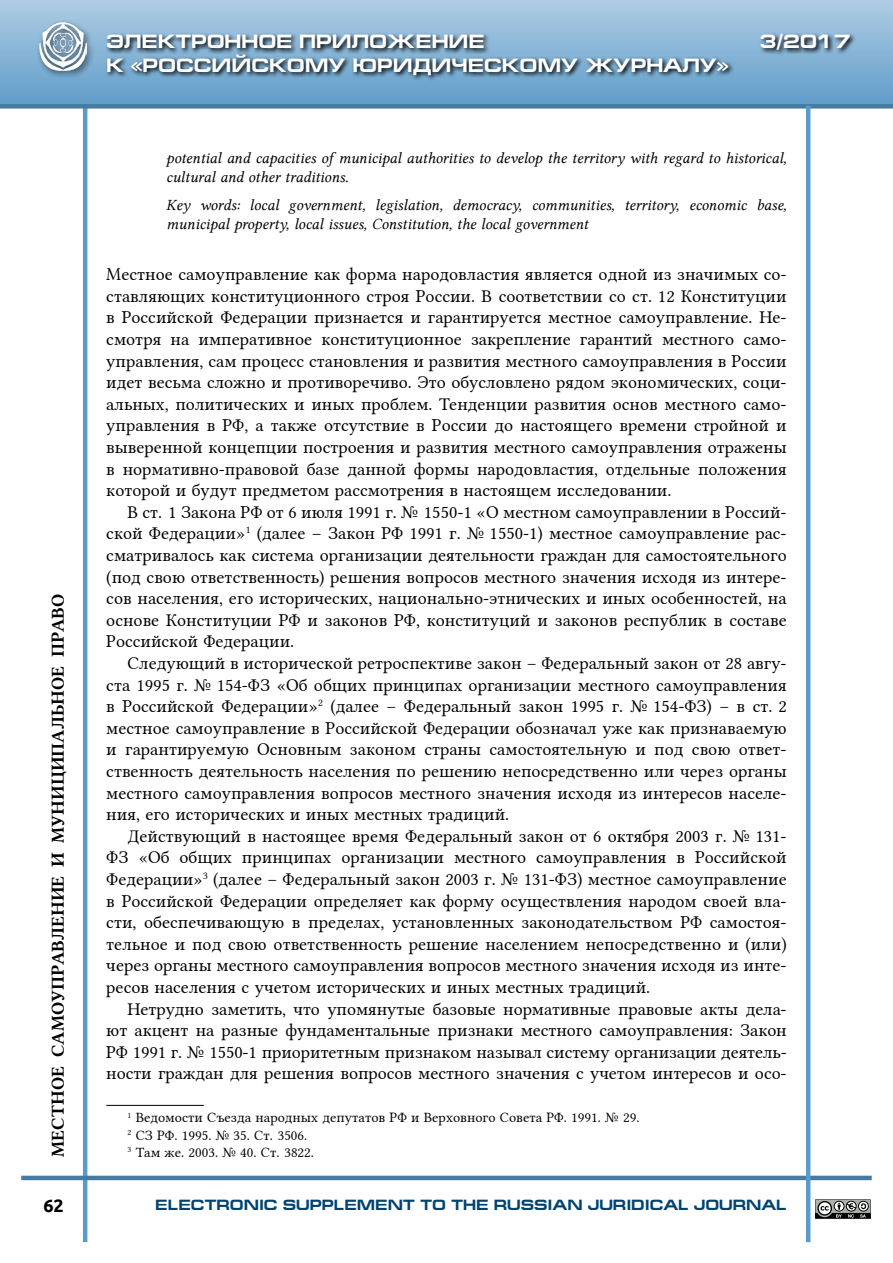
<style>
.page{position:relative;width:893px;height:1263px;background:#fff}
.page>*{position:absolute;margin:0;border:0;box-sizing:border-box;transform-origin:0 0}
.t1{font:700 19.5px "Europe Ext";color:#fff}
.t2{font:18px/21.6px "Lin Libertine";color:#000;text-align:justify}
.t3{font:18px "Lin Libertine B";color:#000}
.t4{font:700 18px "Ubuntu";color:#000}
.t5{font:15.75px/18.9px "Lin Libertine I";color:#000}
.t6{font:700 15px "Europe Ext";color:#004371}
.t7{font:14.25px/17.1px "Lin Libertine";color:#000}
</style>
<div class="page">
<div style="left:0;top:0;width:893px;height:106px;background:linear-gradient(to bottom,#aecce4,#619dc9)"></div>
<hr style="left:83px;top:106px;width:4px;height:1136px;background:#589cca">
<hr style="left:21px;top:1176px;width:851px;height:4px;background:#467ba2">
<div style="left:0;top:104px;width:893px;height:5px;background:#467ba2"></div>
<div style="left:35px;top:19px;width:60px;height:60px;background:#000;opacity:.63"></div>
<img style="left:39px;top:23px;width:48px;height:47px">
<svg style="left:105px;top:31px;width:751px;height:50px;background:#6b90ac"></svg>
<hr style="left:806px;top:106px;width:4px;height:1136px;background:#589cca">
<svg style="left:815px;top:1199px;width:56px;height:20px"></svg>
<hr style="left:106px;top:1105px;width:98px;height:1px;background:#000">
<p class="t3" style="left:46px;top:1157px;width:564px;rotate:-90deg">местное самоуправление и муниципальное право</p>
<p class="t4" style="left:43px;top:1195px;width:22px">62</p>
<p class="t1" style="left:106px;top:31px;width:380px">ЭЛЕКТРОННОЕ ПРИЛОЖЕНИЕ</p>
<p class="t1" style="left:759px;top:31px;width:92px">3/2017</p>
<p class="t1" style="left:106px;top:54px;width:624px">К «РОССИЙСКОМУ ЮРИДИЧЕСКОМУ ЖУРНАЛУ»</p>
<p class="t5" style="left:166px;top:149px;width:622px">potential and capacities of municipal authorities to develop the territory with regard to historical, cultural and other traditions.</p>
<p class="t5" style="left:166px;top:196px;width:622px">Key words: local government, legislation, democracy, communities, territory, economic base, municipal property, local issues, Constitution, the local government</p>
<p class="t2" style="left:106px;top:261px;width:682px">Местное самоуправление как форма народовластия является одной из значимых со&shy;ставляющих конституционного строя России. В соответствии со ст. 12 Конституции в Российской Федерации признается и гарантируется местное самоуправление. Не&shy;смотря на императивное конституционное закрепление гарантий местного само&shy;управления, сам процесс становления и развития местного самоуправления в России идет весьма сложно и противоречиво. Это обусловлено рядом экономических, соци&shy;альных, политических и иных проблем. Тенденции развития основ местного само&shy;управления в РФ, а также отсутствие в России до настоящего времени стройной и выверенной концепции построения и развития местного самоуправления отражены в нормативно-правовой базе данной формы народовластия, отдельные положения которой и будут предметом рассмотрения в настоящем исследовании.</p>
<p class="t2" style="left:106px;top:499px;width:682px;text-indent:21px">В ст. 1 Закона РФ от 6 июля 1991 г. № 1550-1 «О местном самоуправлении в Россий&shy;ской Федерации»<sup>1</sup> (далее – Закон РФ 1991 г. № 1550-1) местное самоуправление рас&shy;сматривалось как система организации деятельности граждан для самостоятельного (под свою ответственность) решения вопросов местного значения исходя из интере&shy;сов населения, его исторических, национально-этнических и иных особенностей, на основе Конституции РФ и законов РФ, конституций и законов республик в составе Российской Федерации.</p>
<p class="t2" style="left:106px;top:650px;width:682px;text-indent:21px">Следующий в исторической ретроспективе закон – Федеральный закон от 28 авгу&shy;ста 1995 г. № 154-ФЗ «Об общих принципах организации местного самоуправления в Российской Федерации»<sup>2</sup> (далее – Федеральный закон 1995 г. № 154-ФЗ) – в ст. 2 местное самоуправление в Российской Федерации обозначал уже как признаваемую и гарантируемую Основным законом страны самостоятельную и под свою ответ&shy;ственность деятельность населения по решению непосредственно или через органы местного самоуправления вопросов местного значения исходя из интересов населе&shy;ния, его исторических и иных местных традиций.</p>
<p class="t2" style="left:106px;top:823px;width:682px;text-indent:21px">Действующий в настоящее время Федеральный закон от 6 октября 2003 г. № 131- ФЗ «Об общих принципах организации местного самоуправления в Российской Федерации»<sup>3</sup> (далее – Федеральный закон 2003 г. № 131-ФЗ) местное самоуправление в Российской Федерации определяет как форму осуществления народом своей вла&shy;сти, обеспечивающую в пределах, установленных законодательством РФ самостоя&shy;тельное и под свою ответственность решение населением непосредственно и (или) через органы местного самоуправления вопросов местного значения исходя из инте&shy;ресов населения с учетом исторических и иных местных традиций.</p>
<p class="t2" style="left:106px;top:996px;width:682px;text-indent:21px">Нетрудно заметить, что упомянутые базовые нормативные правовые акты дела&shy;ют акцент на разные фундаментальные признаки местного самоуправления: Закон РФ 1991 г. № 1550-1 приоритетным признаком называл систему организации деятель&shy;ности граждан для решения вопросов местного значения с учетом интересов и осо-</p>
<p class="t7" style="left:128px;top:1108px;width:513px"><sup>1</sup> Ведомости Съезда народных депутатов РФ и Верховного Совета РФ. 1991. № 29.<br><sup>2</sup> СЗ РФ. 1995. № 35. Ст. 3506.<br><sup>3</sup> Там же. 2003. № 40. Ст. 3822.</p>
<p class="t6" style="left:155px;top:1196px;width:633px">ELECTRONIC SUPPLEMENT TO THE RUSSIAN JURIDICAL JOURNAL</p>
</div>
